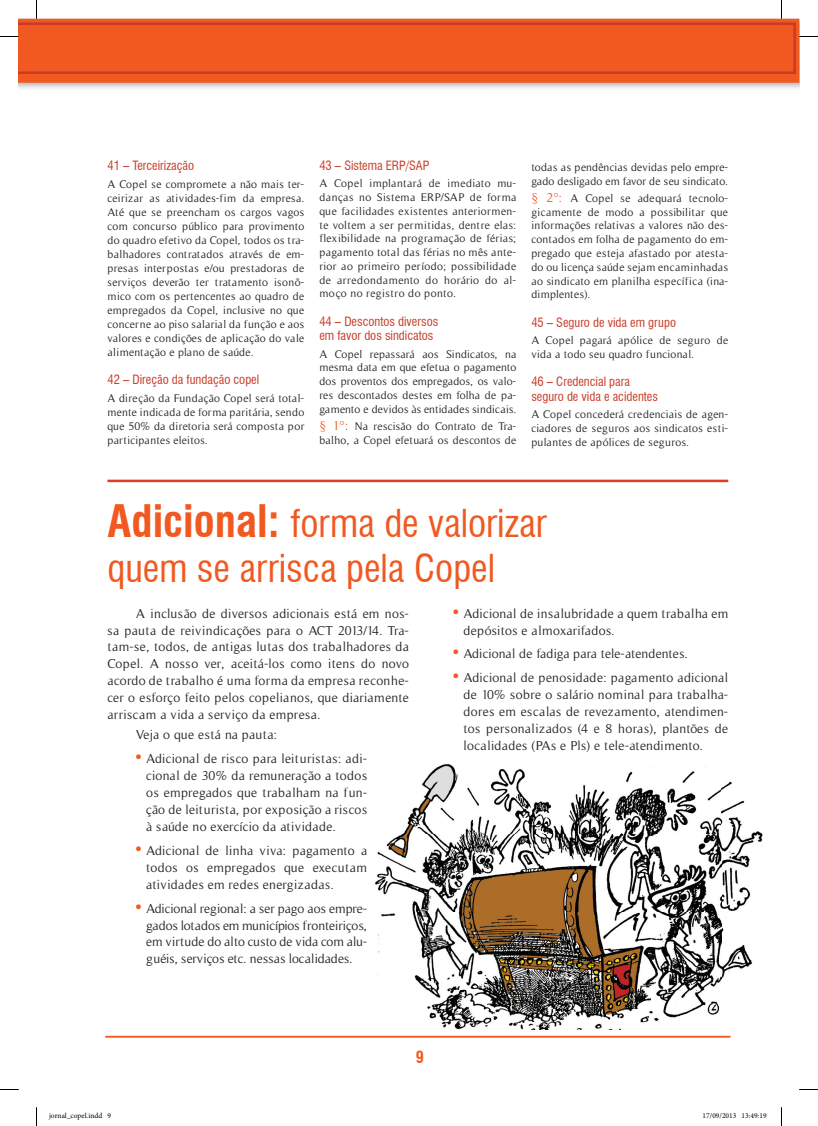
<style>
.page{position:relative;width:818px;height:1126px;background:#fff}
.page>*{position:absolute;margin:0;border:0;box-sizing:border-box;transform-origin:0 0}
.t1{font:condensed 37.5px/45px "Swiss 721 BT";color:#f15921}
.t2{font:700 condensed 16.25px "Swiss 721 BT";color:#f15921}
.t3{font:13.12px/16.9px "Timeless";letter-spacing:.025em;color:#231f20;text-align:justify}
.t4{font:condensed 12.5px/14.4px "Swiss 721 BT";color:#c83c27}
.t5{font:11.25px/13.8px "Timeless";letter-spacing:.025em;color:#231f20;text-align:justify}
.t6{font:7.5px "Minion Pro";color:#000}
.s1{font-size:13.12px;color:#f15921}
.s2{font-weight:700;font-size:43.75px}
.s3{font-family:"Swiss 721 BT";font-weight:700;font-stretch:condensed;font-size:16.25px;color:#f15921}
</style>
<div class="page">
<div style="left:19px;top:19px;width:779px;height:70px;background:#f15921"></div>
<svg style="left:19px;top:21px;width:777px;height:68px;background:#eb6232"></svg>
<hr style="left:106px;top:1035px;width:623px;height:2px;background:#f15921">
<img style="left:375px;top:764px;width:388px;height:265px">
<hr style="left:107px;top:479px;width:620px;height:3px;background:#e43b20">
<svg style="left:0;top:36px;width:19px;height:1px"></svg>
<svg style="left:798px;top:36px;width:19px;height:1px"></svg>
<svg style="left:0;top:1089px;width:19px;height:1px"></svg>
<svg style="left:799px;top:1089px;width:18px;height:1px"></svg>
<svg style="left:36px;top:0;width:1px;height:19px"></svg>
<svg style="left:36px;top:1107px;width:1px;height:18px"></svg>
<p class="t4" style="left:107px;top:158px;width:88px">41 – Terceirização</p>
<p class="t5" style="left:107px;top:177px;width:198px">A Copel se compromete a não mais ter&shy;ceirizar as atividades-fim da empresa.<br>Até que se preencham os cargos vagos com concurso público para provimento do quadro efetivo da Copel, todos os tra&shy;balhadores contratados através de em&shy;presas interpostas e/ou prestadoras de serviços deverão ter tratamento isonô&shy;mico com os pertencentes ao quadro de empregados da Copel, inclusive no que concerne ao piso salarial da função e aos valores e condições de aplicação do vale alimentação e plano de saúde.</p>
<p class="t4" style="left:107px;top:372px;width:153px">42 – Direção da fundação copel</p>
<p class="t5" style="left:107px;top:391px;width:198px">A direção da Fundação Copel será total&shy;mente indicada de forma paritária, sendo que 50% da diretoria será composta por participantes eleitos.</p>
<p class="t4" style="left:319px;top:158px;width:111px">43 – Sistema ERP/SAP</p>
<p class="t5" style="left:319px;top:177px;width:198px">A Copel implantará de imediato mu&shy;danças no Sistema ERP/SAP de forma que facilidades existentes anteriormen&shy;te voltem a ser permitidas, dentre elas: flexibilidade na programação de férias; pagamento total das férias no mês ante&shy;rior ao primeiro período; possibilidade de arredondamento do horário do al&shy;moço no registro do ponto.</p>
<p class="t4" style="left:319px;top:314px;width:120px">44 – Descontos diversos em favor dos sindicatos</p>
<p class="t5" style="left:319px;top:347px;width:198px">A Copel repassará aos Sindicatos, na mesma data em que efetua o pagamento dos proventos dos empregados, os valo&shy;res descontados destes em folha de pa&shy;gamento e devidos às entidades sindicais.</p>
<p class="t5" style="left:319px;top:419px;width:198px"><span class="s1">§ 1°:</span> Na rescisão do Contrato de Tra&shy;balho, a Copel efetuará os descontos de</p>
<p class="t5" style="left:531px;top:160px;width:198px">todas as pendências devidas pelo empre&shy;gado desligado em favor de seu sindicato.</p>
<p class="t5" style="left:531px;top:191px;width:198px"><span class="s1">§ 2°:</span> A Copel se adequará tecnolo&shy;gicamente de modo a possibilitar que informações relativas a valores não des&shy;contados em folha de pagamento do em&shy;pregado que esteja afastado por atesta&shy;do ou licença saúde sejam encaminhadas ao sindicato em planilha específica (ina&shy;dimplentes).</p>
<p class="t4" style="left:531px;top:315px;width:146px">45 – Seguro de vida em grupo</p>
<p class="t5" style="left:531px;top:333px;width:198px">A Copel pagará apólice de seguro de vida a todo seu quadro funcional.</p>
<p class="t4" style="left:531px;top:375px;width:128px">46 – Credencial para seguro de vida e acidentes</p>
<p class="t5" style="left:531px;top:407px;width:198px">A Copel concederá credenciais de agen&shy;ciadores de seguros aos sindicatos esti&shy;pulantes de apólices de seguros.</p>
<h1 class="t1" style="left:107px;top:500px;width:440px"><span class="s2">Adicional:</span> forma de valorizar quem se arrisca pela Copel</h1>
<p class="t3" style="left:107px;top:604px;width:303px;text-indent:28px">A inclusão de diversos adicionais está em nos&shy;sa pauta de reivindicações para o ACT 2013/14. Tra&shy;tam-se, todos, de antigas lutas dos trabalhadores da Copel. A nosso ver, aceitá-los como itens do novo acordo de trabalho é uma forma da empresa reconhe&shy;cer o esforço feito pelos copelianos, que diariamente arriscam a vida a serviço da empresa.</p>
<p class="t3" style="left:136px;top:726px;width:143px">Veja o que está na pauta:</p>
<p class="t3" style="left:146px;top:750px;width:222px;text-indent:-12px"><span class="s3">•</span> Adicional de risco para leituristas: adi&shy;cional de 30% da remuneração a todos os empregados que trabalham na fun&shy;ção de leiturista, por exposição a riscos à saúde no exercício da atividade.</p>
<p class="t3" style="left:146px;top:842px;width:222px;text-indent:-12px"><span class="s3">•</span> Adicional de linha viva: pagamento a todos os empregados que executam atividades em redes energizadas.</p>
<p class="t3" style="left:146px;top:899px;width:222px;text-indent:-12px"><span class="s3">•</span> Adicional regional: a ser pago aos empre&shy;gados lotados em municípios fronteiriços, em virtude do alto custo de vida com alu&shy;guéis, serviços etc. nessas localidades.</p>
<p class="t3" style="left:463px;top:604px;width:266px;text-indent:-12px"><span class="s3">•</span> Adicional de insalubridade a quem trabalha em depósitos e almoxarifados.</p>
<p class="t3" style="left:450px;top:645px;width:238px"><span class="s3">•</span> Adicional de fadiga para tele-atendentes.</p>
<p class="t3" style="left:463px;top:669px;width:266px;text-indent:-12px"><span class="s3">•</span> Adicional de penosidade: pagamento adicional de 10% sobre o salário nominal para trabalha&shy;dores em escalas de revezamento, atendimen&shy;tos personalizados (4 e 8 horas), plantões de localidades (PAs e Pls) e tele-atendimento.</p>
<h2 class="t2" style="left:415px;top:1047px;width:10px">9</h2>
<p class="t6" style="left:49px;top:1110px;width:64px">jornal_copel.indd 9</p>
<p class="t6" style="left:702px;top:1110px;width:65px">17/09/2013 13:49:19</p>
</div>
